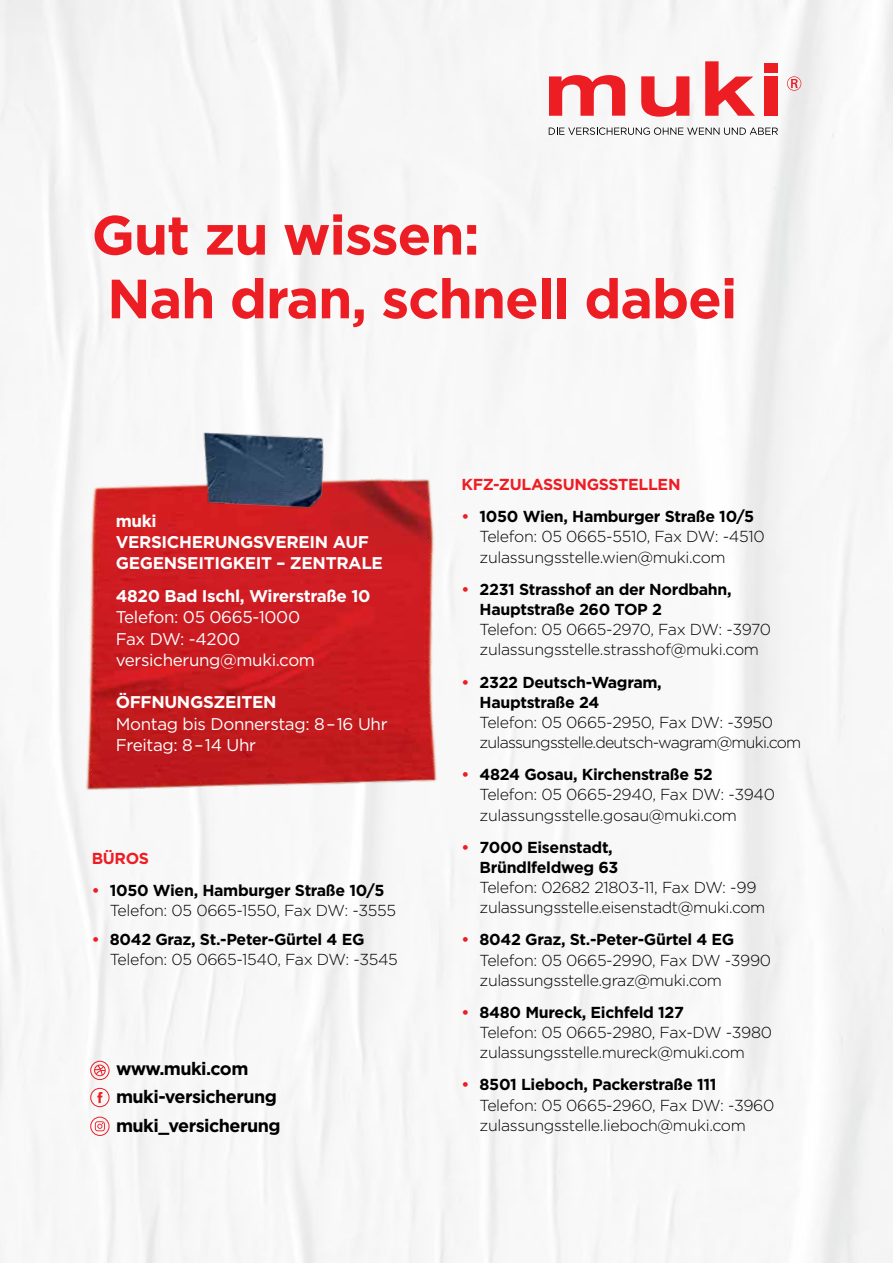
<style>
.page{position:relative;width:893px;height:1263px;background:#fff}
.page>*{position:absolute;margin:0;border:0;box-sizing:border-box;transform-origin:0 0}
.t1{font:700 55.2px/63.6px "Gotham";letter-spacing:-.02em;color:#ed1d24}
.t2{font:700 18px/28.5px "Gotham";letter-spacing:-.03em;color:#000}
.t3{font:16.95px/21.1px "Gotham";letter-spacing:-.02em;color:#fff}
.t4{font:700 16.95px/21.1px "Gotham";letter-spacing:-.02em;color:#fff}
.t5{font:300 15.9px/20.1px "Gotham";letter-spacing:-.025em;color:#000}
.t6{font:700 15.9px/20.1px "Gotham";letter-spacing:-.02em;color:#000}
.t7{font:300 15.9px/20.1px "Gotham";letter-spacing:-.05em;color:#000}
.t8{font:700 15.9px "Gotham";letter-spacing:-.02em;color:#ed1d24}
.s1{font-weight:700;color:#ed1d24}
.s2{font-weight:700}
.s3{color:#ed1d24}
</style>
<div class="page">
<img style="left:0;top:0;width:893px;height:1263px">
<svg style="left:549px;top:75px;width:76px;height:41px"></svg>
<svg style="left:641px;top:76px;width:48px;height:41px"></svg>
<svg style="left:705px;top:61px;width:50px;height:55px"></svg>
<div style="left:764px;top:63px;width:14px;height:9px;background:#ed1d24"></div>
<div style="left:764px;top:77px;width:14px;height:39px;background:#ed1d24"></div>
<svg style="left:787px;top:76px;width:14px;height:15px"></svg>
<svg style="left:549px;top:127px;width:229px;height:8px"></svg>
<img style="left:47px;top:450px;width:431px;height:369px">
<img style="left:187px;top:418px;width:149px;height:104px">
<div style="left:90px;top:1088px;width:19px;height:19px;border:1px solid #ed1d24;border-radius:50%"></div>
<svg style="left:97px;top:1092px;width:5px;height:11px"></svg>
<div style="left:90px;top:1117px;width:19px;height:19px;border:1px solid #ed1d24;border-radius:50%"></div>
<svg style="left:95px;top:1121px;width:10px;height:10px"></svg>
<div style="left:90px;top:1061px;width:19px;height:19px;border:1px solid #ed1d24;border-radius:50%"></div>
<svg style="left:94px;top:1064px;width:12px;height:12px"></svg>
<h1 class="t1" style="left:92px;top:203px;width:647px">Gut zu wissen:<br>Nah dran, schnell dabei</h1>
<p class="t4" style="left:116px;top:510px;width:269px">muki<br>VERSICHERUNGSVEREIN AUF<br>GEGENSEITIGKEIT – ZENTRALE</p>
<p class="t4" style="left:116px;top:585px;width:256px">4820 Bad Ischl, Wirerstraße 10</p>
<p class="t3" style="left:116px;top:606px;width:201px">Telefon: 05 0665-1000<br>Fax DW: -4200 versicherung@muki.com</p>
<p class="t4" style="left:116px;top:692px;width:162px">ÖFFNUNGSZEITEN</p>
<p class="t3" style="left:116px;top:713px;width:273px">Montag bis Donnerstag: 8 – 16 Uhr<br>Freitag: 8 – 14 Uhr</p>
<p class="t8" style="left:92px;top:847px;width:59px">BÜROS</p>
<p class="t5" style="left:110px;top:880px;width:288px;text-indent:-18px"><span class="s1">•</span> <span class="s2">1050 Wien, Hamburger Straße 10/5<br></span>Telefon: 05 0665-1550, Fax DW: -3555</p>
<p class="t5" style="left:110px;top:929px;width:290px;text-indent:-18px"><span class="s1">•</span> <span class="s2">8042 Graz, St.-Peter-Gürtel 4 EG<br></span>Telefon: 05 0665-1540, Fax DW: -3545</p>
<p class="t2" style="left:116px;top:1054px;width:166px">www.muki.com muki-versicherung muki_versicherung</p>
<p class="t8" style="left:461px;top:474px;width:221px">KFZ-ZULASSUNGSSTELLEN</p>
<p class="t5" style="left:480px;top:506px;width:287px;text-indent:-18px"><span class="s1">•</span> <span class="s2">1050 Wien, Hamburger Straße 10/5<br></span>Telefon: 05 0665-5510, Fax DW: -4510 zulassungsstelle.wien@muki.com</p>
<p class="t6" style="left:480px;top:579px;width:254px;text-indent:-18px"><span class="s3">•</span> 2231 Strasshof an der Nordbahn,<br>Hauptstraße 260 TOP 2</p>
<p class="t5" style="left:480px;top:619px;width:293px">Telefon: 05 0665-2970, Fax DW: -3970 zulassungsstelle.strasshof@muki.com</p>
<p class="t6" style="left:480px;top:672px;width:184px;text-indent:-18px"><span class="s3">•</span> 2322 Deutsch-Wagram,<br>Hauptstraße 24</p>
<p class="t7" style="left:480px;top:712px;width:323px">Telefon: 05 0665-2950, Fax DW: -3950 zulassungsstelle.deutsch-wagram@muki.com</p>
<p class="t5" style="left:480px;top:764px;width:297px;text-indent:-18px"><span class="s1">•</span> <span class="s2">4824 Gosau, Kirchenstraße 52<br></span>Telefon: 05 0665-2940, Fax DW: -3940 zulassungsstelle.gosau@muki.com</p>
<p class="t6" style="left:480px;top:837px;width:140px;text-indent:-18px"><span class="s3">•</span> 7000 Eisenstadt,<br>Bründlfeldweg 63</p>
<p class="t5" style="left:480px;top:877px;width:287px">Telefon: 02682 21803-11, Fax DW: -99 zulassungsstelle.eisenstadt@muki.com</p>
<p class="t5" style="left:480px;top:929px;width:293px;text-indent:-18px"><span class="s1">•</span> <span class="s2">8042 Graz, St.-Peter-Gürtel 4 EG<br></span>Telefon: 05 0665-2990, Fax DW -3990 zulassungsstelle.graz@muki.com</p>
<p class="t5" style="left:480px;top:1002px;width:294px;text-indent:-18px"><span class="s1">•</span> <span class="s2">8480 Mureck, Eichfeld 127<br></span>Telefon: 05 0665-2980, Fax-DW -3980 zulassungsstelle.mureck@muki.com</p>
<p class="t5" style="left:480px;top:1074px;width:296px;text-indent:-18px"><span class="s1">•</span> <span class="s2">8501 Lieboch, Packerstraße 111<br></span>Telefon: 05 0665-2960, Fax DW: -3960 zulassungsstelle.lieboch@muki.com</p>
</div>
